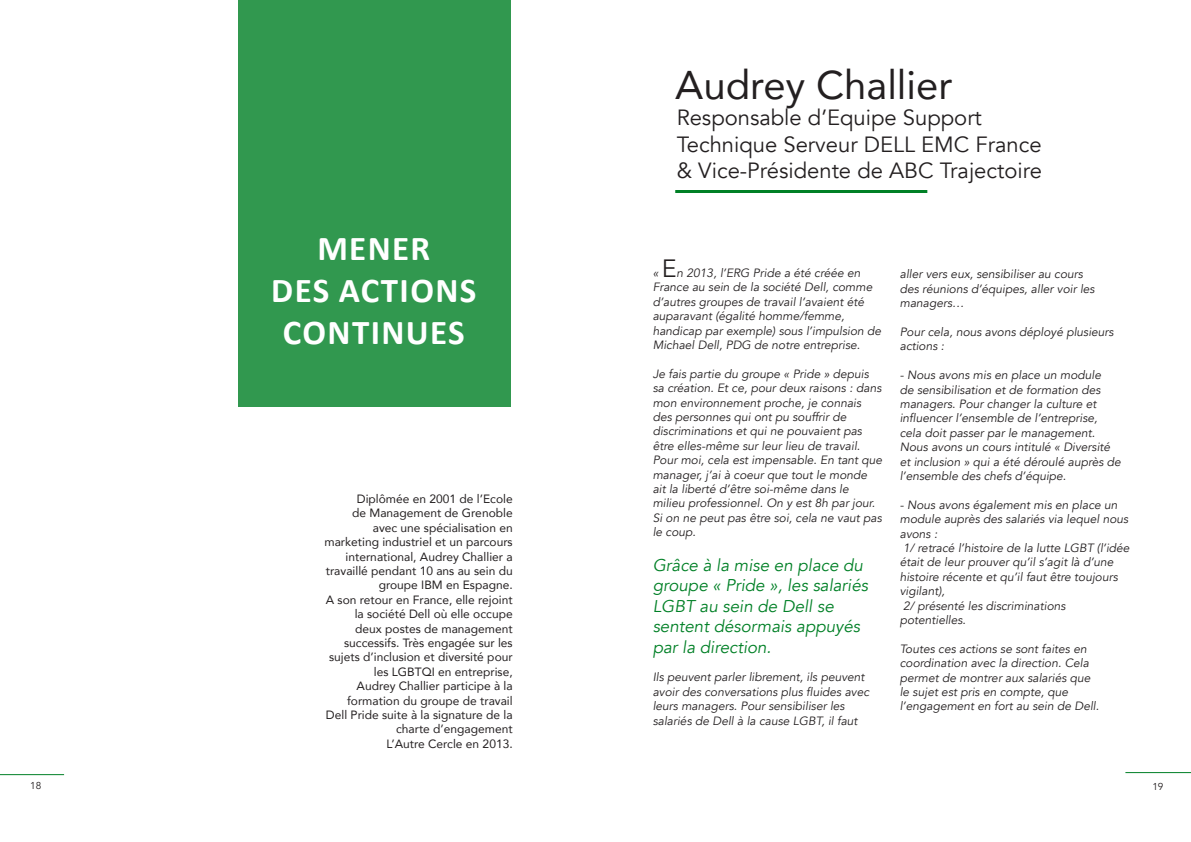
<style>
.page{position:relative;width:1191px;height:842px;background:#fff}
.page>*{position:absolute;margin:0;border:0;box-sizing:border-box;transform-origin:0 0}
.t1{font:40px "Avenir";color:#231f20}
.t2{font:700 35px/42px "Calibri";letter-spacing:.04em;color:#fff;text-align:center}
.t3{font:22px/26.4px "Avenir";color:#231f20}
.t4{font:italic 17px/20.4px "Avenir";color:#008026}
.t5{font:italic 12px/14.4px "Avenir";color:#231f20}
.t6{font:12px/14.4px "Avenir";color:#231f20;text-align:right}
.t7{font:10px "Avenir";color:#231f20}
.s1{font-style:normal;font-size:25px}
</style>
<div class="page">
<hr style="left:0;top:774px;width:64px;height:1px;background:#008026">
<hr style="left:675px;top:190px;width:252px;height:3px;background:#008026">
<hr style="left:1125px;top:772px;width:66px;height:1px;background:#008026">
<div style="left:238px;top:0;width:272px;height:407px;background:#31984f"></div>
<p class="t7" style="left:30px;top:780px;width:13px">18</p>
<h2 class="t2" style="left:271px;top:227px;width:206px">MENER<br>DES ACTIONS<br>CONTINUES</h2>
<p class="t6" style="left:324px;top:491px;width:190px">Diplômée en 2001 de l’Ecole<br>de Management de Grenoble<br>avec une spécialisation en marketing industriel et un parcours international, Audrey Challier a travaillé pendant 10 ans au sein du groupe IBM en Espagne.<br>A son retour en France, elle rejoint la société Dell où elle occupe<br>deux postes de management successifs. Très engagée sur les sujets d’inclusion et diversité pour les LGBTQI en entreprise,<br>Audrey Challier participe à la formation du groupe de travail<br>Dell Pride suite à la signature de la charte d’engagement<br>L’Autre Cercle en 2013.</p>
<h1 class="t1" style="left:675px;top:52px;width:279px">Audrey Challier</h1>
<h3 class="t3" style="left:676px;top:105px;width:367px">Responsable d’Equipe Support<br>Technique Serveur DELL EMC France &amp; Vice-Présidente de ABC Trajectoire</h3>
<p class="t5" style="left:652px;top:266px;width:230px">« <span class="s1">E</span> n 2013, l’ERG Pride a été créée en France au sein de la société Dell, comme d’autres groupes de travail l’avaient été auparavant (égalité homme/femme, handicap par exemple) sous l’impulsion de Michael Dell, PDG de notre entreprise.</p>
<p class="t5" style="left:652px;top:367px;width:231px">Je fais partie du groupe « Pride » depuis sa création. Et ce, pour deux raisons : dans mon environnement proche, je connais des personnes qui ont pu souffrir de discriminations et qui ne pouvaient pas être elles-même sur leur lieu de travail.<br>Pour moi, cela est impensable. En tant que manager, j’ai à coeur que tout le monde ait la liberté d’être soi-même dans le milieu professionnel. On y est 8h par jour.<br>Si on ne peut pas être soi, cela ne vaut pas le coup.</p>
<h3 class="t4" style="left:652px;top:555px;width:217px">Grâce à la mise en place du groupe « Pride », les salariés<br>LGBT au sein de Dell se sentent désormais appuyés par la direction.</h3>
<p class="t5" style="left:652px;top:670px;width:218px">Ils peuvent parler librement, ils peuvent avoir des conversations plus fluides avec leurs managers. Pour sensibiliser les salariés de Dell à la cause LGBT, il faut</p>
<p class="t5" style="left:899px;top:267px;width:196px">aller vers eux, sensibiliser au cours des réunions d’équipes, aller voir les managers…</p>
<p class="t5" style="left:899px;top:325px;width:215px">Pour cela, nous avons déployé plusieurs actions :</p>
<p class="t5" style="left:899px;top:368px;width:223px">- Nous avons mis en place un module<br>de sensibilisation et de formation des managers. Pour changer la culture et influencer l’ensemble de l’entreprise, cela doit passer par le management.<br>Nous avons un cours intitulé « Diversité et inclusion » qui a été déroulé auprès de l’ensemble des chefs d’équipe.</p>
<p class="t5" style="left:899px;top:498px;width:231px">- Nous avons également mis en place un module auprès des salariés via lequel nous avons :<br>1/ retracé l’histoire de la lutte LGBT (l’idée était de leur prouver qu’il s’agit là d’une histoire récente et qu’il faut être toujours vigilant),<br>2/ présenté les discriminations potentielles.</p>
<p class="t5" style="left:899px;top:642px;width:201px">Toutes ces actions se sont faites en coordination avec la direction. Cela permet de montrer aux salariés que le sujet est pris en compte, que l’engagement en fort au sein de Dell.</p>
<p class="t7" style="left:1152px;top:781px;width:13px">19</p>
</div>
